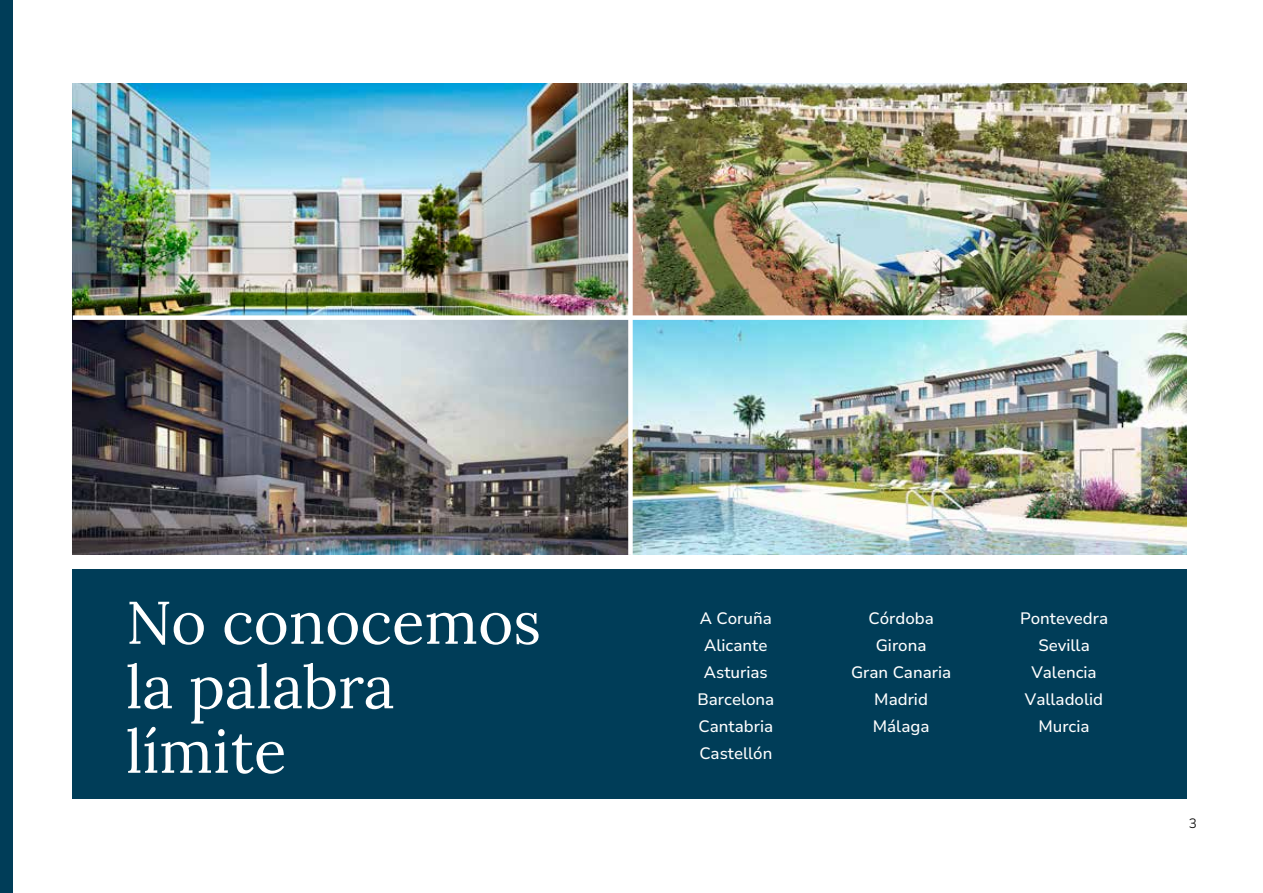
<style>
.page{position:relative;width:1263px;height:893px;background:#fff}
.page>*{position:absolute;margin:0;border:0;box-sizing:border-box;transform-origin:0 0}
.t1{font:60px/64.5px "Lora";color:#fff}
.t2{font:200 16.5px/27px "Nunito Sans 12 pt";color:#fff;text-align:center}
.t3{font:200 13.5px "Nunito Sans 12 pt";color:#000}
</style>
<div class="page">
<div style="left:0;top:0;width:13px;height:893px;background:#003d58"></div>
<div style="left:73px;top:569px;width:1114px;height:230px;background:#003d58"></div>
<img style="left:73px;top:83px;width:1114px;height:471px">
<div style="left:628px;top:83px;width:5px;height:472px;background:#fff"></div>
<div style="left:73px;top:315px;width:1115px;height:5px;background:#fff"></div>
<h1 class="t1" style="left:126px;top:586px;width:416px">No conocemos la palabra límite</h1>
<p class="t2" style="left:697px;top:604px;width:78px">A Coruña<br>Alicante<br>Asturias<br>Barcelona<br>Cantabria<br>Castellón</p>
<p class="t2" style="left:851px;top:604px;width:102px">Córdoba<br>Girona<br>Gran Canaria<br>Madrid<br>Málaga</p>
<p class="t2" style="left:1020px;top:604px;width:90px">Pontevedra<br>Sevilla<br>Valencia<br>Valladolid<br>Murcia</p>
<p class="t3" style="left:1189px;top:814px;width:10px">3</p>
</div>
